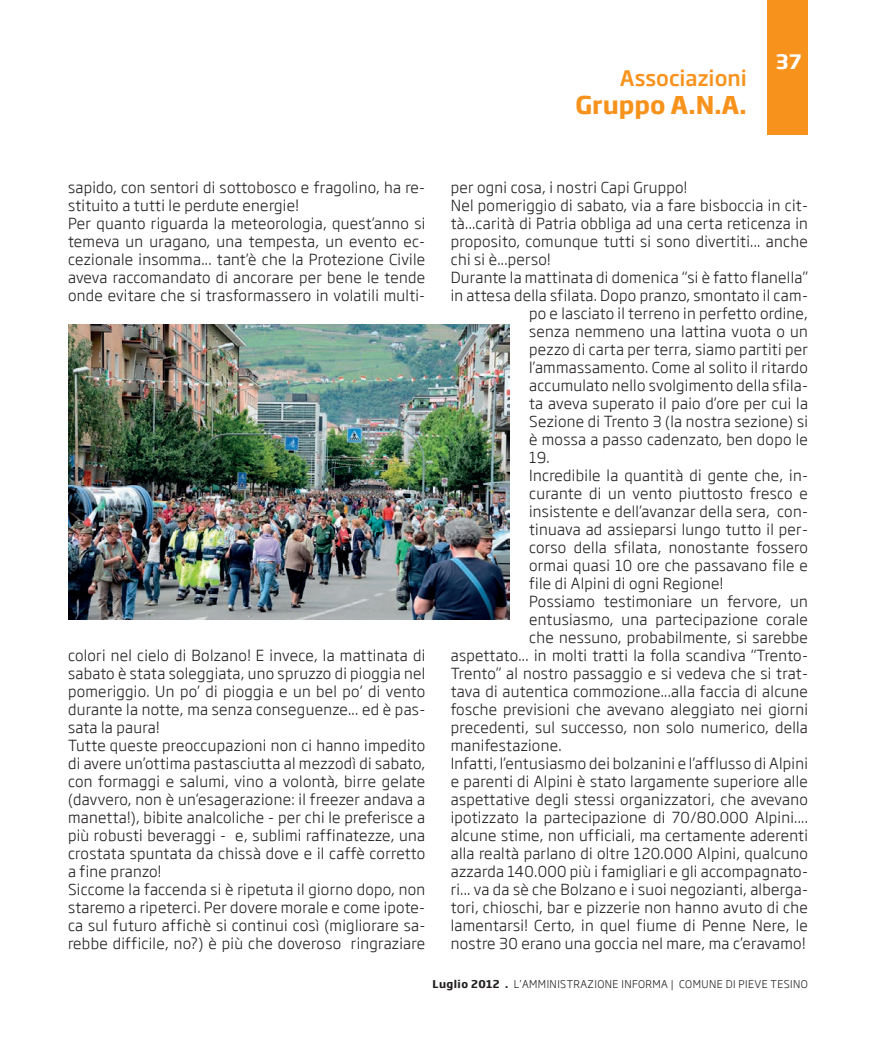
<style>
.page{position:relative;width:876px;height:1046px;background:#fff}
.page>*{position:absolute;margin:0;border:0;box-sizing:border-box;transform-origin:0 0}
.t1{font:700 24px "Soho Gothic Std";color:#f7931d}
.t2{font:500 21px "Soho Gothic Std";color:#f7931d}
.t3{font:700 19.5px "Soho Gothic Std";color:#fff}
.t4{font:300 15px/18px "Soho Gothic Std";letter-spacing:.02em;color:#231f20}
.t5{font:300 10.5px "Soho Gothic Std";letter-spacing:.04em;color:#231f20}
.s1{font-weight:700}
</style>
<div class="page">
<div style="left:768px;top:0;width:40px;height:135px;background:#f7931d"></div>
<img style="left:68px;top:324px;width:441px;height:295px">
<h2 class="t2" style="left:620px;top:64px;width:128px">Associazioni</h2>
<h1 class="t1" style="left:575px;top:90px;width:173px">Gruppo A.N.A.</h1>
<h3 class="t3" style="left:776px;top:49px;width:27px">37</h3>
<p class="t4" style="left:68px;top:178px;width:359px">sapido, con sentori di sottobosco e fragolino, ha re&shy;stituito a tutti le perdute energie!<br>Per quanto riguarda la meteorologia, quest’anno si temeva un uragano, una tempesta, un evento ec&shy;cezionale insomma... tant’è che la Protezione Civile aveva raccomandato di ancorare per bene le tende onde evitare che si trasformassero in volatili multi-</p>
<p class="t4" style="left:68px;top:646px;width:359px">colori nel cielo di Bolzano! E invece, la mattinata di sabato è stata soleggiata, uno spruzzo di pioggia nel pomeriggio. Un po’ di pioggia e un bel po’ di vento durante la notte, ma senza conseguenze... ed è pas&shy;sata la paura!<br>Tutte queste preoccupazioni non ci hanno impedito di avere un’ottima pastasciutta al mezzodì di sabato, con formaggi e salumi, vino a volontà, birre gelate (davvero, non è un’esagerazione: il freezer andava a manetta!), bibite analcoliche - per chi le preferisce a più robusti beveraggi - e, sublimi raffinatezze, una crostata spuntata da chissà dove e il caffè corretto a fine pranzo!<br>Siccome la faccenda si è ripetuta il giorno dopo, non staremo a ripeterci. Per dovere morale e come ipote&shy;ca sul futuro affichè si continui così (migliorare sa&shy;rebbe difficile, no?) è più che doveroso ringraziare</p>
<p class="t4" style="left:451px;top:178px;width:238px">per ogni cosa, i nostri Capi Gruppo!</p>
<p class="t4" style="left:451px;top:196px;width:359px">Nel pomeriggio di sabato, via a fare bisboccia in cit-</p>
<p class="t4" style="left:451px;top:214px;width:359px">tà...carità di Patria obbliga ad una certa reticenza in</p>
<p class="t4" style="left:451px;top:232px;width:359px">proposito, comunque tutti si sono divertiti... anche</p>
<p class="t4" style="left:451px;top:250px;width:101px">chi si è...perso!</p>
<p class="t4" style="left:451px;top:268px;width:359px">Durante la mattinata di domenica “si è fatto flanella”</p>
<p class="t4" style="left:451px;top:286px;width:359px">in attesa della sfilata. Dopo pranzo, smontato il cam-</p>
<p class="t4" style="left:529px;top:304px;width:280px">po e lasciato il terreno in perfetto ordine,</p>
<p class="t4" style="left:529px;top:322px;width:280px">senza nemmeno una lattina vuota o un</p>
<p class="t4" style="left:529px;top:340px;width:280px">pezzo di carta per terra, siamo partiti per</p>
<p class="t4" style="left:529px;top:358px;width:280px">l’ammassamento. Come al solito il ritardo</p>
<p class="t4" style="left:529px;top:376px;width:280px">accumulato nello svolgimento della sfila-</p>
<p class="t4" style="left:529px;top:394px;width:280px">ta aveva superato il paio d’ore per cui la</p>
<p class="t4" style="left:529px;top:412px;width:280px">Sezione di Trento 3 (la nostra sezione) si</p>
<p class="t4" style="left:529px;top:430px;width:280px">è mossa a passo cadenzato, ben dopo le</p>
<p class="t4" style="left:529px;top:448px;width:22px">19.</p>
<p class="t4" style="left:529px;top:466px;width:280px">I ncredibile la quantità di gente che, in-</p>
<p class="t4" style="left:529px;top:484px;width:280px">curante di un vento piuttosto fresco e</p>
<p class="t4" style="left:529px;top:502px;width:280px">insistente e dell’avanzar della sera, con-</p>
<p class="t4" style="left:529px;top:520px;width:280px">tinuava ad assieparsi lungo tutto il per-</p>
<p class="t4" style="left:529px;top:538px;width:280px">corso della sfilata, nonostante fossero</p>
<p class="t4" style="left:529px;top:556px;width:280px">ormai quasi 10 ore che passavano file e</p>
<p class="t4" style="left:529px;top:574px;width:196px">file di Alpini di ogni Regione!</p>
<p class="t4" style="left:529px;top:592px;width:280px">Possiamo testimoniare un fervore, un</p>
<p class="t4" style="left:529px;top:610px;width:280px">entusiasmo, una partecipazione corale</p>
<p class="t4" style="left:529px;top:628px;width:280px">che nessuno, probabilmente, si sarebbe</p>
<p class="t4" style="left:451px;top:646px;width:359px">aspettato... in molti tratti la folla scandiva “Trento-</p>
<p class="t4" style="left:451px;top:664px;width:359px">Trento” al nostro passaggio e si vedeva che si trat-</p>
<p class="t4" style="left:451px;top:682px;width:359px">tava di autentica commozione...alla faccia di alcune</p>
<p class="t4" style="left:451px;top:700px;width:359px">fosche previsioni che avevano aleggiato nei giorni</p>
<p class="t4" style="left:451px;top:718px;width:359px">precedenti, sul successo, non solo numerico, della</p>
<p class="t4" style="left:451px;top:736px;width:112px">manifestazione.</p>
<p class="t4" style="left:451px;top:754px;width:359px">I nfatti, l’entusiasmo dei bolzanini e l’afflusso di Alpini</p>
<p class="t4" style="left:451px;top:772px;width:359px">e parenti di Alpini è stato largamente superiore alle</p>
<p class="t4" style="left:451px;top:790px;width:359px">aspettative degli stessi organizzatori, che avevano</p>
<p class="t4" style="left:451px;top:808px;width:359px">ipotizzato la partecipazione di 70/80.000 Alpini....</p>
<p class="t4" style="left:451px;top:826px;width:359px">alcune stime, non ufficiali, ma certamente aderenti</p>
<p class="t4" style="left:451px;top:844px;width:359px">alla realtà parlano di oltre 120.000 Alpini, qualcuno</p>
<p class="t4" style="left:451px;top:862px;width:359px">azzarda 140.000 più i famigliari e gli accompagnato-</p>
<p class="t4" style="left:451px;top:880px;width:359px">ri... va da sè che Bolzano e i suoi negozianti, alberga-</p>
<p class="t4" style="left:451px;top:898px;width:359px">tori, chioschi, bar e pizzerie non hanno avuto di che</p>
<p class="t4" style="left:451px;top:916px;width:359px">lamentarsi! Certo, in quel fiume di Penne Nere, le</p>
<p class="t4" style="left:451px;top:934px;width:356px">nostre 30 erano una goccia nel mare, ma c’eravamo!</p>
<p class="t5" style="left:433px;top:977px;width:377px"><span class="s1">Luglio 2012 .</span> L’AMMINISTRAZIONE INFORMA | COMUNE DI PIEVE TESINO</p>
</div>
